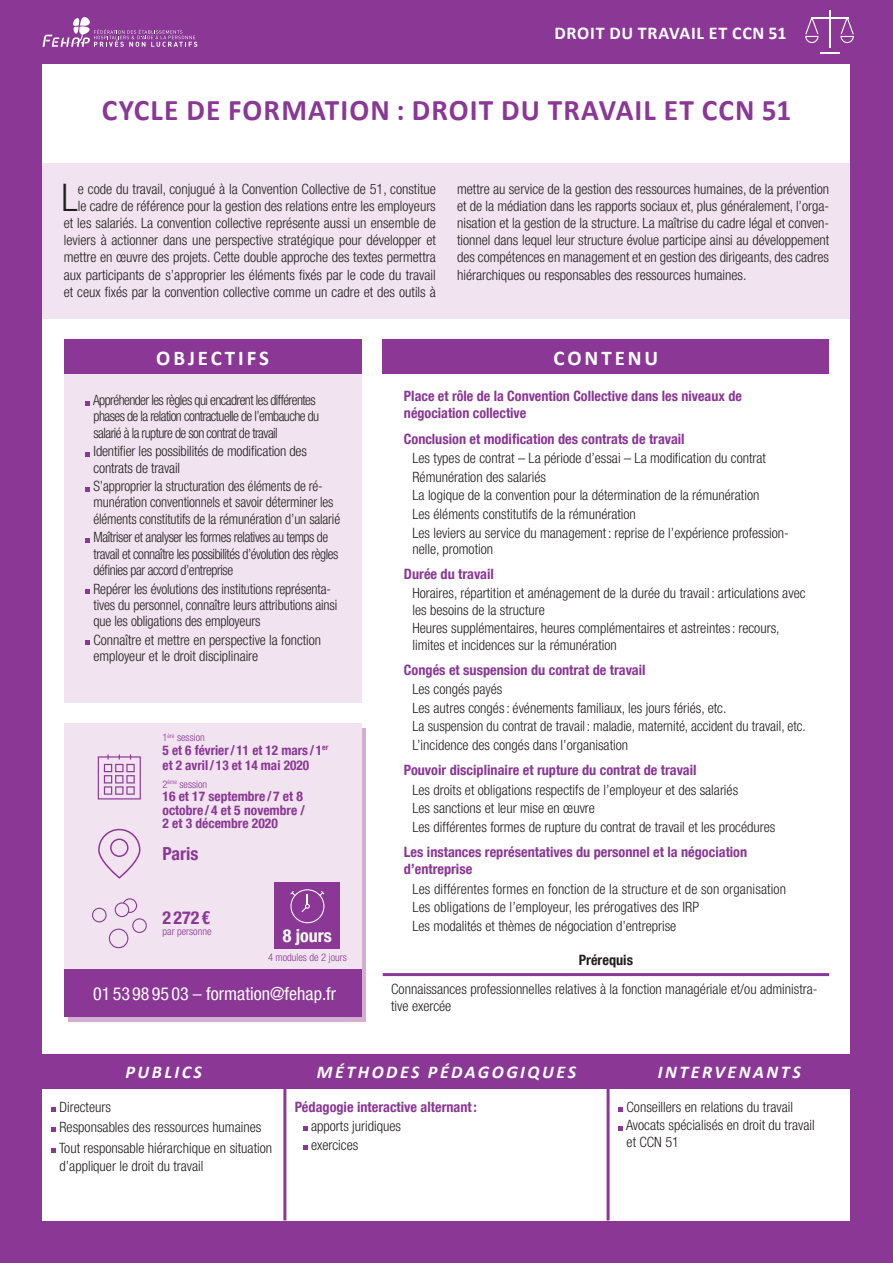
<style>
.page{position:relative;width:893px;height:1263px;background:#8a3795}
.page>*{position:absolute;margin:0;border:0;box-sizing:border-box;transform-origin:0 0}
.Chapeau{font:300 condensed 38.25px "Helvetica Neue LT Com";color:#231f20}
.T1{font:700 30px "Calibri";letter-spacing:.04em;color:#8a3795}
.t1{font:700 21px "Calibri";letter-spacing:.14em;color:#fff}
.t2{font:italic 700 18px "Calibri";letter-spacing:.14em;color:#fff}
.t3{font:condensed 18px "Helvetica Neue LT Com";color:#fff}
.t4{font:700 18px "Calibri";letter-spacing:.04em;color:#fff}
.t5{font:700 condensed 18px "Helvetica Neue LT Com";color:#8a3795}
.t6{font:700 condensed 18px "Helvetica Neue LT Com";color:#fff}
.Liste{font:300 condensed 14.25px/16.2px "Helvetica Neue LT Com";color:#231f20}
.Chapeau-2{font:300 condensed 14.25px/17.1px "Helvetica Neue LT Com";color:#231f20;text-align:right}
.Intertitre{font:700 condensed 14.25px/17.1px "Helvetica Neue LT Com";color:#8a3795}
.Liste-2{font:300 condensed 14.25px/16.2px "Helvetica Neue LT Com";color:#231f20;scale:.96 1}
.Liste-3{font:300 condensed 14.25px/16.2px "Helvetica Neue LT Com";letter-spacing:-.04em;color:#231f20;scale:.95 1}
.Liste-4{font:300 condensed 14.25px/16.2px "Helvetica Neue LT Com";letter-spacing:-.03em;color:#231f20;scale:.95 1}
.Corps_Standard{font:300 condensed 14.25px/17.1px "Helvetica Neue LT Com";color:#231f20}
.Intertitre-2{font:700 condensed 14.25px "Helvetica Neue LT Com";color:#231f20}
.t7{font:700 condensed 13.5px/13.5px "Helvetica Neue LT Com";color:#8a3795}
.t8{font:300 condensed 10.5px "Helvetica Neue LT Com";color:#8a3795}
</style>
<div class="page">
<div style="left:43px;top:64px;width:807px;height:1156px;background:#fff"></div>
<svg style="left:43px;top:17px;width:154px;height:30px"></svg>
<hr style="left:829px;top:11px;width:1px;height:37px;background:#fff">
<hr style="left:811px;top:17px;width:37px;height:1px;background:#fff">
<svg style="left:820px;top:52px;width:19px;height:1px"></svg>
<svg style="left:805px;top:18px;width:13px;height:25px"></svg>
<svg style="left:840px;top:17px;width:14px;height:26px"></svg>
<div style="left:68px;top:728px;width:298px;height:293px;background:#d3aed1"></div>
<div style="left:383px;top:340px;width:446px;height:34px;background:#8a3795"></div>
<div style="left:64px;top:340px;width:297px;height:34px;background:#8a3795"></div>
<div style="left:64px;top:374px;width:297px;height:329px;background:#f1e3ef"></div>
<svg style="left:85px;top:401px;width:4px;height:4px"></svg>
<svg style="left:85px;top:452px;width:4px;height:4px"></svg>
<svg style="left:85px;top:487px;width:4px;height:4px"></svg>
<svg style="left:85px;top:538px;width:4px;height:4px"></svg>
<svg style="left:85px;top:589px;width:4px;height:4px"></svg>
<svg style="left:85px;top:641px;width:4px;height:4px"></svg>
<div style="left:64px;top:724px;width:297px;height:293px;background:#f1e3ef"></div>
<div style="left:64px;top:969px;width:297px;height:48px;background:#8a3795"></div>
<div style="left:275px;top:882px;width:65px;height:66px;background:#8a3795"></div>
<div style="left:43px;top:163px;width:807px;height:155px;background:#f1e3ef"></div>
<svg style="left:97px;top:754px;width:44px;height:45px"></svg>
<svg style="left:98px;top:829px;width:42px;height:50px"></svg>
<svg style="left:92px;top:898px;width:55px;height:50px"></svg>
<svg style="left:290px;top:889px;width:35px;height:34px"></svg>
<div style="left:43px;top:1055px;width:242px;height:34px;background:#8a3795"></div>
<div style="left:285px;top:1055px;width:323px;height:34px;background:#8a3795"></div>
<div style="left:608px;top:1055px;width:242px;height:34px;background:#8a3795"></div>
<hr style="left:283px;top:1055px;width:3px;height:165px;background:#8a3795">
<hr style="left:607px;top:1055px;width:3px;height:165px;background:#8a3795">
<svg style="left:51px;top:1107px;width:4px;height:4px"></svg>
<svg style="left:51px;top:1128px;width:4px;height:4px"></svg>
<svg style="left:51px;top:1148px;width:4px;height:5px"></svg>
<svg style="left:303px;top:1126px;width:5px;height:5px"></svg>
<svg style="left:303px;top:1145px;width:5px;height:4px"></svg>
<svg style="left:618px;top:1107px;width:4px;height:4px"></svg>
<svg style="left:618px;top:1126px;width:4px;height:4px"></svg>
<hr style="left:383px;top:973px;width:446px;height:3px;background:#8a3795">
<p class="t4" style="left:555px;top:20px;width:234px">DROIT DU TRAVAIL ET CCN 51</p>
<p class="T1" style="left:102px;top:89px;width:691px">CYCLE DE FORMATION : DROIT DU TRAVAIL ET CCN 51</p>
<p class="Chapeau-2" style="left:64px;top:180px;width:374px">e code du travail, conjugué à la Convention Collective de 51, constitue<br>le cadre de référence pour la gestion des relations entre les employeurs<br>et les salariés. La convention collective représente aussi un ensemble de leviers à actionner dans une perspective stratégique pour développer et mettre en œuvre des projets. Cette double approche des textes permettra aux participants de s’approprier les éléments fixés par le code du travail et ceux fixés par la convention collective comme un cadre et des outils à</p>
<p class="Chapeau-2" style="left:457px;top:180px;width:374px;text-align:justify">mettre au service de la gestion des ressources humaines, de la prévention et de la médiation dans les rapports sociaux et, plus généralement, l’orga&shy;nisation et la gestion de la structure. La maîtrise du cadre légal et conven&shy;tionnel dans lequel leur structure évolue participe ainsi au développement des compétences en management et en gestion des dirigeants, des cadres hiérarchiques ou responsables des ressources humaines.</p>
<p class="Chapeau" style="left:62px;top:176px;width:18px">L</p>
<p class="t1" style="left:156px;top:343px;width:114px">OBJECTIFS</p>
<p class="t1" style="left:554px;top:343px;width:106px">CONTENU</p>
<p class="Liste-3" style="left:93px;top:392px;width:240px">Appréhender les règles qui encadrent les différentes phases de la relation contractuelle de l’embauche du salarié à la rupture de son contrat de travail</p>
<p class="Liste" style="left:94px;top:443px;width:215px">Identifier les possibilités de modification des contrats de travail</p>
<p class="Liste-2" style="left:94px;top:478px;width:258px">S’approprier la structuration des éléments de ré&shy;munération conventionnels et savoir déterminer les éléments constitutifs de la rémunération d’un salarié</p>
<p class="Liste-4" style="left:94px;top:529px;width:259px">Maîtriser et analyser les formes relatives au temps de travail et connaître les possibilités d’évolution des règles définies par accord d’entreprise</p>
<p class="Liste" style="left:94px;top:580px;width:245px">Repérer les évolutions des institutions représenta&shy;tives du personnel, connaître leurs attributions ainsi que les obligations des employeurs</p>
<p class="Liste" style="left:94px;top:631px;width:229px">Connaître et mettre en perspective la fonction employeur et le droit disciplinaire</p>
<p class="Intertitre" style="left:404px;top:387px;width:339px">Place et rôle de la Convention Collective dans les niveaux de négociation collective</p>
<p class="Intertitre" style="left:404px;top:430px;width:282px">Conclusion et modification des contrats de travail</p>
<p class="Liste" style="left:412px;top:450px;width:355px">Les types de contrat – La période d’essai – La modification du contrat</p>
<p class="Liste" style="left:412px;top:468px;width:135px">Rémunération des salariés</p>
<p class="Liste" style="left:412px;top:487px;width:348px">La logique de la convention pour la détermination de la rémunération</p>
<p class="Liste" style="left:412px;top:506px;width:225px">Les éléments constitutifs de la rémunération</p>
<p class="Liste" style="left:412px;top:525px;width:378px">Les leviers au service du management : reprise de l’expérience profession&shy;nelle, promotion</p>
<p class="Intertitre" style="left:404px;top:566px;width:91px">Durée du travail</p>
<p class="Liste" style="left:412px;top:585px;width:395px">Horaires, répartition et aménagement de la durée du travail : articulations avec les besoins de la structure</p>
<p class="Liste" style="left:412px;top:620px;width:369px">Heures supplémentaires, heures complémentaires et astreintes: recours, limites et incidences sur la rémunération</p>
<p class="Intertitre" style="left:404px;top:661px;width:243px">Congés et suspension du contrat de travail</p>
<p class="Liste" style="left:412px;top:681px;width:92px">Les congés payés</p>
<p class="Liste" style="left:412px;top:699px;width:316px">Les autres congés: événements familiaux, les jours fériés, etc.</p>
<p class="Liste" style="left:412px;top:718px;width:395px">La suspension du contrat de travail : maladie, maternité, accident du travail, etc.</p>
<p class="Liste" style="left:412px;top:737px;width:217px">L’incidence des congés dans l’organisation</p>
<p class="Intertitre" style="left:404px;top:762px;width:294px">Pouvoir disciplinaire et rupture du contrat de travail</p>
<p class="Liste" style="left:412px;top:781px;width:327px">Les droits et obligations respectifs de l’employeur et des salariés</p>
<p class="Liste" style="left:412px;top:800px;width:184px">Les sanctions et leur mise en œuvre</p>
<p class="Liste" style="left:412px;top:819px;width:364px">Les différentes formes de rupture du contrat de travail et les procédures</p>
<p class="Intertitre" style="left:404px;top:844px;width:345px">Les instances représentatives du personnel et la négociation d’entreprise</p>
<p class="Liste" style="left:412px;top:880px;width:375px">Les différentes formes en fonction de la structure et de son organisation</p>
<p class="Liste" style="left:412px;top:899px;width:288px">Les obligations de l’employeur, les prérogatives des IRP</p>
<p class="Liste" style="left:412px;top:918px;width:265px">Les modalités et thèmes de négociation d’entreprise</p>
<p class="t8" style="left:163px;top:731px;width:44px">1<sup>ère</sup> session</p>
<p class="t7" style="left:163px;top:742px;width:167px;line-height:15px">5 et 6 février/ 11 et 12 mars / 1<sup>er </sup>et 2 avril/ 13 et 14 mai 2020</p>
<p class="t8" style="left:163px;top:778px;width:46px">2<sup>ème</sup> session</p>
<p class="t7" style="left:163px;top:789px;width:144px">16 et 17 septembre / 7 et 8 octobre / 4 et 5 novembre /<br>2 et 3 décembre 2020</p>
<p class="t5" style="left:163px;top:843px;width:37px">Paris</p>
<p class="t5" style="left:163px;top:907px;width:49px">2272€</p>
<p class="t8" style="left:163px;top:925px;width:50px">par personne</p>
<p class="t6" style="left:283px;top:925px;width:50px">8 jours</p>
<p class="t8" style="left:268px;top:951px;width:80px">4 modules de 2 jours</p>
<p class="t3" style="left:93px;top:983px;width:245px">01 53 98 95 03 – formation@fehap.fr</p>
<p class="Intertitre-2" style="left:579px;top:952px;width:56px">Prérequis</p>
<p class="Corps_Standard" style="left:391px;top:980px;width:428px">Connaissances professionnelles relatives à la fonction managériale et/ou administra&shy;tive exercée</p>
<p class="t2" style="left:125px;top:1060px;width:78px">PUBLICS</p>
<p class="t2" style="left:317px;top:1060px;width:261px">MÉTHODES PÉDAGOGIQUES</p>
<p class="t2" style="left:658px;top:1060px;width:144px">INTERVENANTS</p>
<p class="Liste" style="left:60px;top:1098px;width:53px">Directeurs</p>
<p class="Liste" style="left:60px;top:1119px;width:203px">Responsables des ressources humaines</p>
<p class="Liste" style="left:59px;top:1139px;width:215px;line-height:18px">Tout responsable hiérarchique en situation d’appliquer le droit du travail</p>
<p class="Intertitre" style="left:295px;top:1098px;width:184px">Pédagogie interactive alternant:</p>
<p class="Liste" style="left:311px;top:1118px;width:91px">apports juridiques</p>
<p class="Liste" style="left:311px;top:1136px;width:49px">exercices</p>
<p class="Liste" style="left:627px;top:1098px;width:168px">Conseillers en relations du travail</p>
<p class="Liste" style="left:626px;top:1117px;width:190px">Avocats spécialisés en droit du travail et CCN 51</p>
</div>
